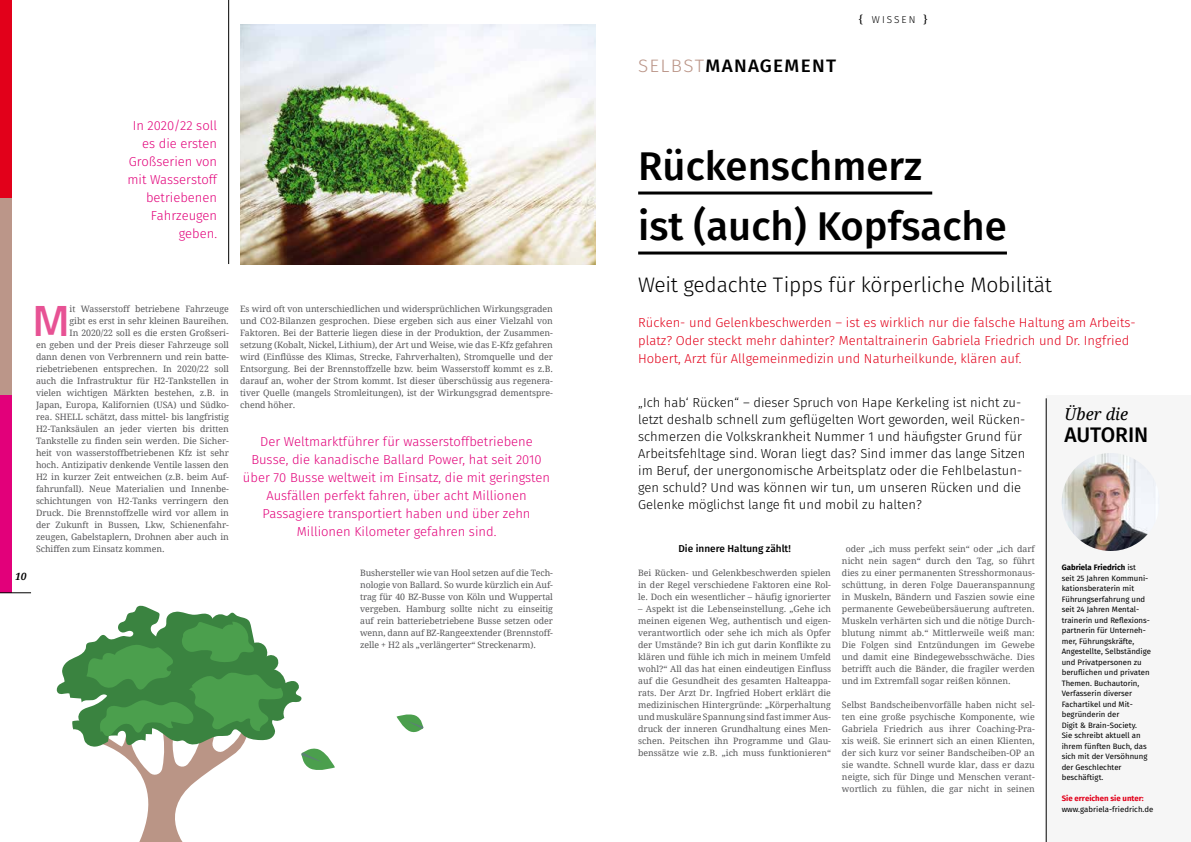
<style>
.page{position:relative;width:1191px;height:842px;background:#fff}
.page>*{position:absolute;margin:0;border:0;box-sizing:border-box;transform-origin:0 0}
.t1{font:600 43.8px "Titillium Web";color:#e75294}
.t2{font:500 40px/60px "Fira Sans";color:#000}
.t3{font:300 21px "Fira Sans";letter-spacing:-.01em;color:#000}
.t4{font:500 21px "Fira Sans";color:#000}
.t5{font:500 18px "Fira Sans";letter-spacing:.07em;color:#000;scale:1.05 1}
.t6{font:italic 16.4px "Droid Serif";color:#000}
.t7{font:300 13px/17px "Fira Sans";color:#000}
.t8{font:300 13px/18px "Fira Sans";color:#e2007a;text-align:center}
.t9{font:300 13px/18px "Fira Sans";color:#e2001a}
.t10{font:500 10px "Fira Sans";color:#000}
.t11{font:300 10px "Fira Sans";letter-spacing:.2em;color:#000}
.t12{font:italic 700 10px "Noto Serif";color:#000}
.t13{font:8.8px/12px "Droid Serif";letter-spacing:-.005em;color:#58585a;text-align:justify}
.t14{font:7.8px/10.5px "Fira Sans";color:#000}
.t15{font:700 7.8px "Fira Sans";color:#e2001a}
.s1{font-weight:300;color:#bb9689}
.s2{font-family:"Noto Serif";font-weight:400;font-size:11px}
.s3{font-weight:700}
</style>
<div class="page">
<img style="left:240px;top:24px;width:355px;height:240px">
<hr style="left:228px;top:0;width:1px;height:264px;background:#000">
<hr style="left:638px;top:192px;width:294px;height:3px;background:#000">
<hr style="left:638px;top:252px;width:369px;height:3px;background:#000">
<div style="left:1046px;top:395px;width:145px;height:447px;background:#f6f6f6"></div>
<img style="left:1061px;top:453px;width:98px;height:98px;border-radius:49px">
<hr style="left:1046px;top:398px;width:1px;height:444px;background:#000">
<svg style="left:56px;top:605px;width:279px;height:237px"></svg>
<svg style="left:396px;top:714px;width:27px;height:19px"></svg>
<div style="left:0;top:0;width:12px;height:199px;background:#e2001a"></div>
<div style="left:0;top:198px;width:12px;height:198px;background:#bb9689"></div>
<div style="left:0;top:395px;width:12px;height:197px;background:#e2007a"></div>
<hr style="left:0;top:592px;width:31px;height:1px;background:#000">
<h3 class="t8" style="left:127px;top:118px;width:91px;text-align:right">In 2020/22 soll es die ersten<br>Großserien von mit Wasserstoff betriebenen<br>Fahrzeugen geben.</h3>
<p class="t12" style="left:15px;top:569px;width:13px">10</p>
<h1 class="t1" style="left:33px;top:288px;width:39px">M</h1>
<p class="t13" style="left:70px;top:303px;width:161px">it Wasserstoff betriebene Fahrzeuge</p>
<p class="t13" style="left:70px;top:315px;width:161px">gibt es erst in sehr kleinen Baureihen.</p>
<p class="t13" style="left:70px;top:327px;width:161px">In 2020/22 soll es die ersten Großseri-</p>
<p class="t13" style="left:36px;top:339px;width:194px">en geben und der Preis dieser Fahrzeuge soll</p>
<p class="t13" style="left:36px;top:351px;width:194px">dann denen von Verbrennern und rein batte-</p>
<p class="t13" style="left:36px;top:363px;width:194px">riebetriebenen entsprechen. In 2020/22 soll</p>
<p class="t13" style="left:36px;top:375px;width:194px">auch die Infrastruktur für H2-Tankstellen in</p>
<p class="t13" style="left:36px;top:387px;width:194px">vielen wichtigen Märkten bestehen, z.B. in</p>
<p class="t13" style="left:36px;top:399px;width:194px">Japan, Europa, Kalifornien (USA) und Südko-</p>
<p class="t13" style="left:36px;top:411px;width:194px">rea. SHELL schätzt, dass mittel- bis langfristig</p>
<p class="t13" style="left:36px;top:423px;width:194px">H2-Tanksäulen an jeder vierten bis dritten</p>
<p class="t13" style="left:36px;top:435px;width:194px">Tankstelle zu finden sein werden. Die Sicher-</p>
<p class="t13" style="left:36px;top:447px;width:194px">heit von wasserstoffbetriebenen Kfz ist sehr</p>
<p class="t13" style="left:36px;top:459px;width:194px">hoch. Antizipativ denkende Ventile lassen den</p>
<p class="t13" style="left:36px;top:471px;width:194px">H2 in kurzer Zeit entweichen (z.B. beim Auf-</p>
<p class="t13" style="left:36px;top:483px;width:194px">fahrunfall). Neue Materialien und Innenbe-</p>
<p class="t13" style="left:36px;top:495px;width:194px">schichtungen von H2-Tanks verringern den</p>
<p class="t13" style="left:36px;top:507px;width:194px">Druck. Die Brennstoffzelle wird vor allem in</p>
<p class="t13" style="left:36px;top:519px;width:194px">der Zukunft in Bussen, Lkw, Schienenfahr-</p>
<p class="t13" style="left:36px;top:531px;width:194px">zeugen, Gabelstaplern, Drohnen aber auch in</p>
<p class="t13" style="left:36px;top:543px;width:130px">Schiffen zum Einsatz kommen.</p>
<p class="t13" style="left:240px;top:303px;width:314px">Es wird oft von unterschiedlichen und widersprüchlichen Wirkungsgraden und CO2-Bilanzen gesprochen. Diese ergeben sich aus einer Vielzahl von Faktoren. Bei der Batterie liegen diese in der Produktion, der Zusammen&shy;setzung (Kobalt, Nickel, Lithium), der Art und Weise, wie das E-Kfz gefahren wird (Einflüsse des Klimas, Strecke, Fahrverhalten), Stromquelle und der Entsorgung. Bei der Brennstoffzelle bzw. beim Wasserstoff kommt es z.B. darauf an, woher der Strom kommt. Ist dieser überschüssig aus regenera&shy;tiver Quelle (mangels Stromleitungen), ist der Wirkungsgrad dementspre&shy;chend höher.</p>
<p class="t8" style="left:243px;top:433px;width:309px">Der Weltmarktführer für wasserstoffbetriebene Busse, die kanadische Ballard Power, hat seit 2010 über 70 Busse weltweit im Einsatz, die mit geringsten Ausfällen perfekt fahren, über acht Millionen Passagiere transportiert haben und über zehn Millionen Kilometer gefahren sind.</p>
<p class="t13" style="left:360px;top:567px;width:194px">Bushersteller wie van Hool setzen auf die Tech&shy;nologie von Ballard. So wurde kürzlich ein Auf&shy;trag für 40 BZ-Busse von Köln und Wuppertal vergeben. Hamburg sollte nicht zu einseitig auf rein batteriebetriebene Busse setzen oder wenn, dann auf BZ-Rangeextender (Brennstoff&shy;zelle + H2 als „verlängerter“ Streckenarm).</p>
<h3 class="t5" style="left:638px;top:53px;width:190px"><span class="s1">SELBST</span>MANAGEMENT</h3>
<p class="t11" style="left:858px;top:13px;width:71px"><span class="s2">{</span> WISSEN <span class="s2">}</span></p>
<h2 class="t2" style="left:638px;top:139px;width:370px">Rückenschmerz<br>ist (auch) Kopfsache</h2>
<h3 class="t3" style="left:638px;top:269px;width:415px">Weit gedachte Tipps für körperliche Mobilität</h3>
<p class="t9" style="left:638px;top:314px;width:499px">Rücken- und Gelenkbeschwerden – ist es wirklich nur die falsche Haltung am Arbeits&shy;platz? Oder steckt mehr dahinter? Mentaltrainerin Gabriela Friedrich und Dr. Ingfried<br>Hobert, Arzt für Allgemeinmedizin und Naturheilkunde, klären auf.</p>
<p class="t7" style="left:638px;top:395px;width:389px">„Ich hab‘ Rücken“ – dieser Spruch von Hape Kerkeling ist nicht zu&shy;letzt deshalb schnell zum geflügelten Wort geworden, weil Rücken&shy;schmerzen die Volkskrankheit Nummer 1 und häufigster Grund für Arbeitsfehltage sind. Woran liegt das? Sind immer das lange Sitzen im Beruf, der unergonomische Arbeitsplatz oder die Fehlbelastun&shy;gen schuld? Und was können wir tun, um unseren Rücken und die Gelenke möglichst lange fit und mobil zu halten?</p>
<p class="t10" style="left:678px;top:542px;width:114px">Die innere Haltung zählt!</p>
<p class="t13" style="left:638px;top:567px;width:194px">Bei Rücken- und Gelenkbeschwerden spielen in der Regel verschiedene Faktoren eine Rol&shy;le. Doch ein wesentlicher – häufig ignorierter</p>
<p class="t13" style="left:638px;top:603px;width:194px">– Aspekt ist die Lebenseinstellung. „Gehe ich meinen eigenen Weg, authentisch und eigen&shy;verantwortlich oder sehe ich mich als Opfer der Umstände? Bin ich gut darin Konflikte zu klären und fühle ich mich in meinem Umfeld wohl?“ All das hat einen eindeutigen Einfluss auf die Gesundheit des gesamten Halteappa&shy;rats. Der Arzt Dr. Ingfried Hobert erklärt die medizinischen Hintergründe: „Körperhaltung und muskuläre Spannung sind fast immer Aus&shy;druck der inneren Grundhaltung eines Men&shy;schen. Peitschen ihn Programme und Glau&shy;benssätze wie z.B. „ich muss funktionieren“</p>
<p class="t13" style="left:842px;top:543px;width:194px;text-indent:4px">oder „ich muss perfekt sein“ oder „ich darf nicht nein sagen“ durch den Tag, so führt dies zu einer permanenten Stresshormonaus&shy;schüttung, in deren Folge Daueranspannung in Muskeln, Bändern und Faszien sowie eine permanente Gewebeübersäuerung auftreten.<br>Muskeln verhärten sich und die nötige Durch&shy;blutung nimmt ab.“ Mittlerweile weiß man:<br>Die Folgen sind Entzündungen im Gewebe und damit eine Bindegewebsschwäche. Dies betrifft auch die Bänder, die fragiler werden und im Extremfall sogar reißen können.</p>
<p class="t13" style="left:842px;top:699px;width:194px">Selbst Bandscheibenvorfälle haben nicht sel&shy;ten eine große psychische Komponente, wie Gabriela Friedrich aus ihrer Coaching-Pra&shy;xis weiß. Sie erinnert sich an einen Klienten, der sich kurz vor seiner Bandscheiben-OP an sie wandte. Schnell wurde klar, dass er dazu neigte, sich für Dinge und Menschen verant&shy;wortlich zu fühlen, die gar nicht in seinen</p>
<h3 class="t6" style="left:1064px;top:405px;width:65px">Über die</h3>
<h3 class="t4" style="left:1064px;top:420px;width:85px">AUTORIN</h3>
<p class="t14" style="left:1061px;top:563px;width:91px"><span class="s3">Gabriela Friedrich</span> ist<br>seit 25 Jahren Kommuni&shy;kationsberaterin mit<br>Führungserfahrung und seit 24 Jahren Mental&shy;trainerin und Reflexions&shy;partnerin für Unterneh&shy;mer, Führungskräfte,<br>Angestellte, Selbständige und Privatpersonen zu beruflichen und privaten<br>Themen. Buchautorin,<br>Verfasserin diverser<br>Fachartikel und Mit&shy;begründerin der<br>Digit &amp; Brain-Society.<br>Sie schreibt aktuell an ihrem fünften Buch, das sich mit der Versöhnung der Geschlechter beschäftigt.</p>
<p class="t15" style="left:1061px;top:793px;width:84px">Sie erreichen sie unter:</p>
<p class="t14" style="left:1061px;top:804px;width:93px">www.gabriela-friedrich.de</p>
</div>
